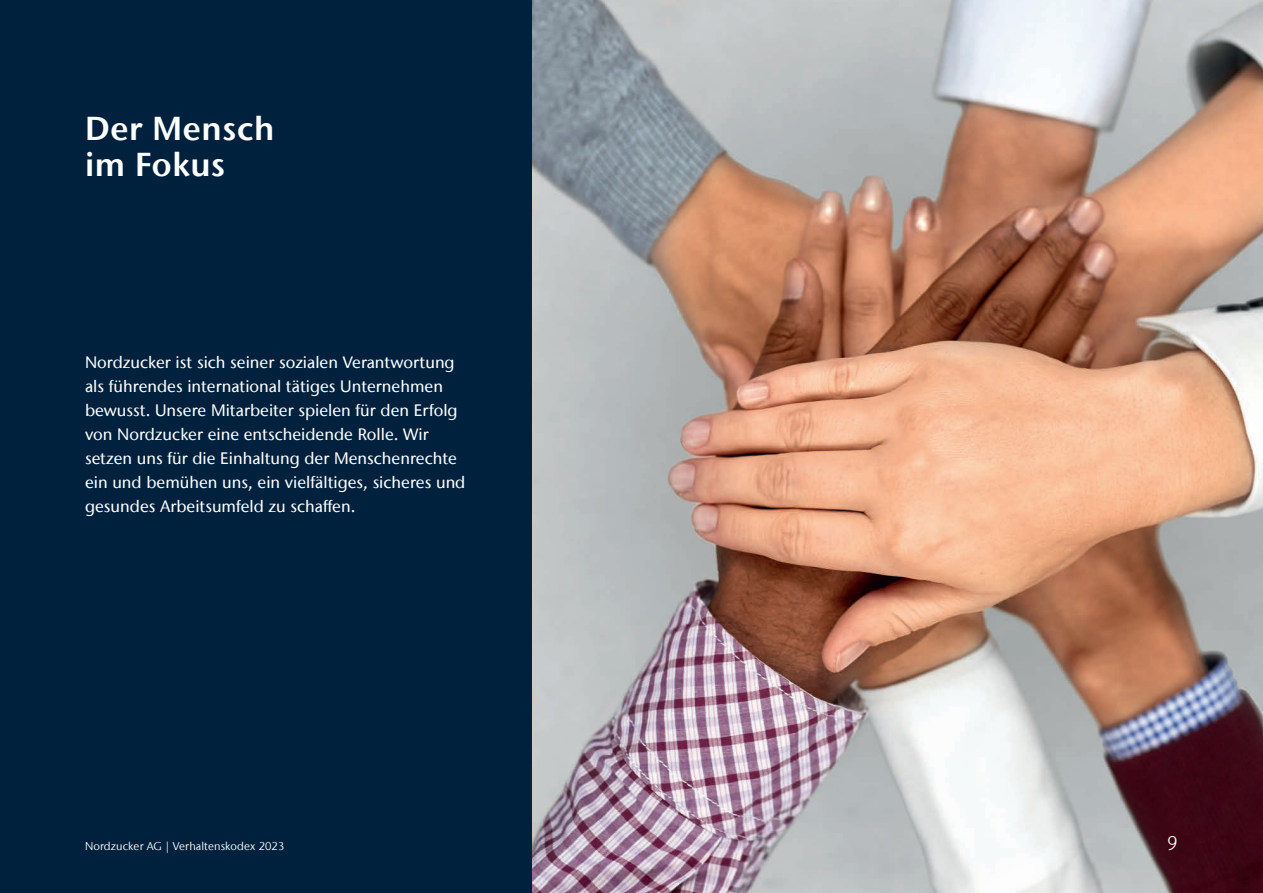
<style>
.page{position:relative;width:1263px;height:893px;background:#fff}
.page>*{position:absolute;margin:0;border:0;box-sizing:border-box;transform-origin:0 0}
.t1{font:600 33px/36px "Stone Sans IIITC Com";letter-spacing:.02em;color:#fff}
.t2{font:300 19.5px "Stone Sans IIITC Com";color:#fff}
.t3{font:500 16.5px/24px "Stone Sans IIITC Com";color:#fff}
.t4{font:11.25px "Stone Sans IIITC Com";letter-spacing:.01em;color:#fff}
</style>
<div class="page">
<img style="left:531px;top:0;width:732px;height:893px">
<div style="left:0;top:0;width:531px;height:893px;background:#00213d"></div>
<h1 class="t1" style="left:85px;top:110px;width:191px">Der Mensch im Fokus</h1>
<p class="t3" style="left:85px;top:350px;width:382px">Nordzucker ist sich seiner sozialen Verantwortung als führendes international tätiges Unternehmen bewusst. Unsere Mitarbeiter spielen für den Erfolg von Nordzucker eine entscheidende Rolle. Wir setzen uns für die Einhaltung der Menschenrechte ein und bemühen uns, ein vielfältiges, sicheres und gesundes Arbeitsumfeld zu schaffen.</p>
<p class="t4" style="left:85px;top:839px;width:201px">Nordzucker AG | Verhaltenskodex 2023</p>
<p class="t2" style="left:1167px;top:831px;width:12px">9</p>
</div>
